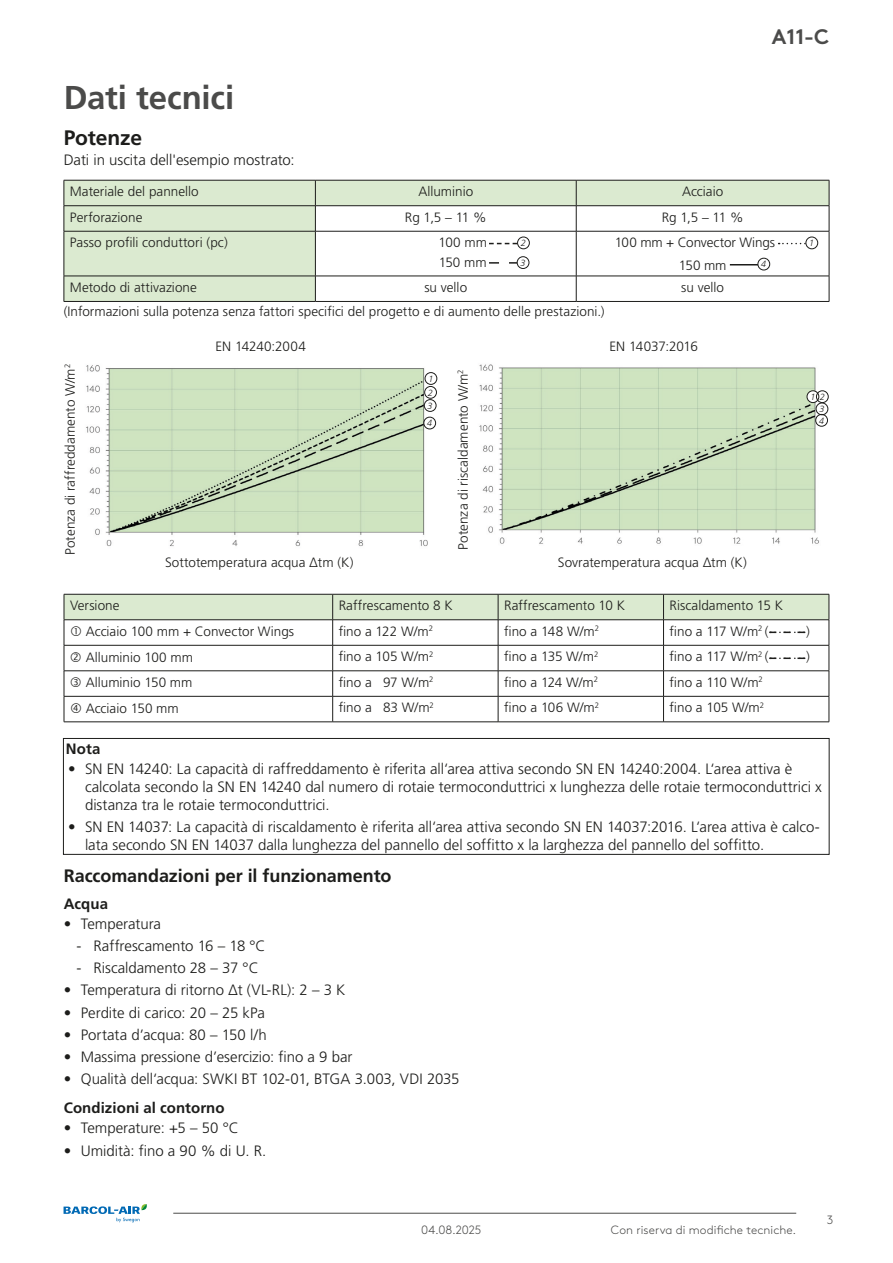
<style>
.page{position:relative;width:893px;height:1263px;background:#fff}
.page>*{position:absolute;margin:0;border:0;box-sizing:border-box;transform-origin:0 0}
.t1{font:700 33px "Frutiger LT Pro";letter-spacing:-.005em;color:#4b4b4a}
.t2{font:700 21px "Frutiger LT Pro";letter-spacing:-.005em;color:#1d1d1b}
.t3{font:700 21px "Swegon Brown";color:#4b4b4a}
.t4{font:700 18px "Frutiger LT Pro";letter-spacing:-.005em;color:#1d1d1b}
.t5{font:300 15px/18px "Frutiger LT Pro";color:#1d1d1b}
.t6{font:700 15px "Frutiger LT Pro";letter-spacing:.005em;color:#1d1d1b}
.t7{font:300 13.5px/19.8px "Frutiger LT Pro";color:#1d1d1b}
.t8{font:300 12px "Swegon Brown";letter-spacing:.005em;color:#4b4b4a}
.t9{font:italic 300 9px "Frutiger LT Pro";color:#1d1d1b}
</style>
<div class="page">
<hr style="left:173px;top:1213px;width:623px;height:1px;background:#4b4b4a">
<svg style="left:64px;top:1204px;width:83px;height:18px"></svg>
<svg style="left:65px;top:181px;width:764px;height:120px"></svg>
<hr style="left:64px;top:180px;width:251px;height:1px;background:#1d1d1b">
<hr style="left:315px;top:180px;width:261px;height:1px;background:#1d1d1b">
<hr style="left:576px;top:180px;width:253px;height:1px;background:#1d1d1b">
<hr style="left:64px;top:205px;width:251px;height:1px;background:#1d1d1b">
<svg style="left:64px;top:180px;width:1px;height:51px"></svg>
<hr style="left:315px;top:205px;width:261px;height:1px;background:#1d1d1b">
<svg style="left:315px;top:180px;width:1px;height:51px"></svg>
<hr style="left:576px;top:205px;width:253px;height:1px;background:#1d1d1b">
<svg style="left:576px;top:180px;width:1px;height:51px"></svg>
<svg style="left:829px;top:180px;width:1px;height:51px"></svg>
<hr style="left:64px;top:231px;width:251px;height:1px;background:#1d1d1b">
<hr style="left:64px;top:231px;width:1px;height:45px;background:#1d1d1b">
<hr style="left:315px;top:231px;width:261px;height:1px;background:#1d1d1b">
<hr style="left:315px;top:231px;width:1px;height:45px;background:#1d1d1b">
<hr style="left:576px;top:231px;width:253px;height:1px;background:#1d1d1b">
<hr style="left:576px;top:231px;width:1px;height:45px;background:#1d1d1b">
<hr style="left:829px;top:231px;width:1px;height:45px;background:#1d1d1b">
<hr style="left:64px;top:276px;width:251px;height:1px;background:#1d1d1b">
<svg style="left:64px;top:276px;width:1px;height:25px"></svg>
<hr style="left:315px;top:276px;width:261px;height:1px;background:#1d1d1b">
<svg style="left:315px;top:276px;width:1px;height:25px"></svg>
<hr style="left:576px;top:276px;width:253px;height:1px;background:#1d1d1b">
<svg style="left:576px;top:276px;width:1px;height:25px"></svg>
<svg style="left:829px;top:276px;width:1px;height:25px"></svg>
<hr style="left:64px;top:301px;width:251px;height:1px;background:#1d1d1b">
<hr style="left:315px;top:301px;width:261px;height:1px;background:#1d1d1b">
<hr style="left:576px;top:301px;width:253px;height:1px;background:#1d1d1b">
<div style="left:63px;top:738px;width:766px;height:117px;border:1px solid #1d1d1b"></div>
<img style="left:479px;top:364px;width:350px;height:180px">
<div style="left:815px;top:414px;width:13px;height:12px;border:1px solid #1d1d1b;border-radius:50%"></div>
<div style="left:807px;top:391px;width:12px;height:12px;background:#fff;border-radius:50%"></div>
<div style="left:807px;top:391px;width:12px;height:12px;border:1px solid #1d1d1b;border-radius:50%"></div>
<div style="left:816px;top:403px;width:12px;height:12px;border:1px solid #1d1d1b;border-radius:50%"></div>
<div style="left:816px;top:391px;width:12px;height:12px;border:1px solid #1d1d1b;border-radius:50%"></div>
<img style="left:86px;top:365px;width:350px;height:182px">
<div style="left:424px;top:417px;width:12px;height:12px;border:1px solid #1d1d1b;border-radius:50%"></div>
<div style="left:424px;top:399px;width:12px;height:13px;border:1px solid #1d1d1b;border-radius:50%"></div>
<div style="left:424px;top:386px;width:13px;height:12px;border:1px solid #1d1d1b;border-radius:50%"></div>
<div style="left:425px;top:372px;width:12px;height:13px;border:1px solid #1d1d1b;border-radius:50%"></div>
<hr style="left:730px;top:264px;width:36px;height:1px;background:#1d1d1b">
<div style="left:758px;top:258px;width:12px;height:12px;background:#fff;border-radius:50%"></div>
<div style="left:758px;top:258px;width:12px;height:12px;border:1px solid #1d1d1b;border-radius:50%"></div>
<svg style="left:489px;top:243px;width:28px;height:1px"></svg>
<div style="left:518px;top:237px;width:11px;height:12px;background:#fff;border-radius:50%"></div>
<div style="left:517px;top:237px;width:13px;height:12px;border:1px solid #1d1d1b;border-radius:50%"></div>
<svg style="left:779px;top:243px;width:27px;height:1px"></svg>
<div style="left:806px;top:237px;width:12px;height:12px;background:#fff;border-radius:50%"></div>
<div style="left:806px;top:237px;width:12px;height:12px;border:1px solid #1d1d1b;border-radius:50%"></div>
<svg style="left:489px;top:262px;width:28px;height:2px"></svg>
<div style="left:517px;top:257px;width:12px;height:11px;background:#fff;border-radius:50%"></div>
<div style="left:517px;top:256px;width:12px;height:13px;border:1px solid #1d1d1b;border-radius:50%"></div>
<svg style="left:64px;top:594px;width:766px;height:128px"></svg>
<h2 class="t3" style="left:772px;top:20px;width:59px">A11-C</h2>
<h1 class="t1" style="left:64px;top:77px;width:172px">Dati tecnici</h1>
<h2 class="t2" style="left:64px;top:125px;width:80px">Potenze</h2>
<p class="t5" style="left:64px;top:151px;width:232px">Dati in uscita dell'esempio mostrato:</p>
<p class="t7" style="left:70px;top:182px;width:130px">Materiale del pannello</p>
<p class="t7" style="left:418px;top:182px;width:56px">Alluminio</p>
<p class="t7" style="left:682px;top:182px;width:43px">Acciaio</p>
<p class="t7" style="left:70px;top:207px;width:74px">Perforazione</p>
<p class="t7" style="left:405px;top:207px;width:83px">Rg 1,5 – 11 %</p>
<p class="t7" style="left:662px;top:207px;width:83px">Rg 1,5 – 11 %</p>
<p class="t7" style="left:70px;top:233px;width:159px">Passo profili conduttori (pc)</p>
<p class="t7" style="left:438px;top:233px;width:50px">100 mm<br>150 mm</p>
<p class="t7" style="left:679px;top:232px;width:98px;line-height:22.5px;text-indent:-64px">100 mm + Convector Wings<br>150 mm</p>
<p class="t7" style="left:70px;top:278px;width:129px">Metodo di attivazione</p>
<p class="t7" style="left:424px;top:278px;width:44px">su vello</p>
<p class="t7" style="left:681px;top:278px;width:44px">su vello</p>
<p class="t7" style="left:64px;top:301px;width:542px">(Informazioni sulla potenza senza fattori specifici del progetto e di aumento delle prestazioni.)</p>
<p class="t9" style="left:521px;top:238px;width:7px">2</p>
<p class="t9" style="left:809px;top:238px;width:7px">1</p>
<p class="t9" style="left:520px;top:258px;width:7px">3</p>
<p class="t9" style="left:761px;top:259px;width:7px">4</p>
<p class="t7" style="left:60px;top:555px;width:192px;rotate:-90deg">Potenza di raffreddamento W/m<sup>2</sup></p>
<p class="t7" style="left:216px;top:337px;width:92px">EN 14240:2004</p>
<p class="t7" style="left:165px;top:552px;width:190px">Sottotemperatura acqua ∆tm (K)</p>
<p class="t9" style="left:428px;top:373px;width:7px">1</p>
<p class="t9" style="left:428px;top:387px;width:7px">2</p>
<p class="t9" style="left:428px;top:400px;width:7px">3</p>
<p class="t9" style="left:427px;top:418px;width:7px">4</p>
<p class="t7" style="left:453px;top:549px;width:182px;rotate:-90deg">Potenza di riscaldamento W/m<sup>2</sup></p>
<p class="t7" style="left:610px;top:337px;width:90px">EN 14037:2016</p>
<p class="t7" style="left:558px;top:552px;width:191px">Sovratemperatura acqua ∆tm (K)</p>
<p class="t9" style="left:820px;top:392px;width:7px">2</p>
<p class="t9" style="left:810px;top:392px;width:7px">1</p>
<p class="t9" style="left:819px;top:404px;width:7px">3</p>
<p class="t9" style="left:819px;top:415px;width:7px">4</p>
<p class="t7" style="left:70px;top:596px;width:51px">Versione</p>
<p class="t7" style="left:339px;top:596px;width:115px">Raffrescamento 8 K</p>
<p class="t7" style="left:504px;top:596px;width:122px">Raffrescamento 10 K</p>
<p class="t7" style="left:669px;top:596px;width:115px">Riscaldamento 15 K</p>
<p class="t7" style="left:86px;top:622px;width:210px">Acciaio 100 mm + Convector Wings</p>
<p class="t7" style="left:339px;top:621px;width:96px">fino a 122 W/m<sup>2</sup></p>
<p class="t7" style="left:504px;top:621px;width:97px">fino a 148 W/m<sup>2</sup></p>
<p class="t7" style="left:669px;top:621px;width:101px">fino a 117 W/m<sup>2</sup> (</p>
<p class="t7" style="left:806px;top:621px;width:5px">)</p>
<p class="t7" style="left:86px;top:647px;width:109px">Alluminio 100 mm</p>
<p class="t7" style="left:339px;top:647px;width:96px">fino a 105 W/m<sup>2</sup></p>
<p class="t7" style="left:504px;top:647px;width:96px">fino a 135 W/m<sup>2</sup></p>
<p class="t7" style="left:669px;top:647px;width:101px">fino a 117 W/m<sup>2</sup> (</p>
<p class="t7" style="left:806px;top:647px;width:5px">)</p>
<p class="t7" style="left:86px;top:673px;width:108px">Alluminio 150 mm</p>
<p class="t7" style="left:339px;top:672px;width:96px">fino a 97 W/m<sup>2</sup></p>
<p class="t7" style="left:504px;top:672px;width:96px">fino a 124 W/m<sup>2</sup></p>
<p class="t7" style="left:669px;top:672px;width:95px">fino a 110 W/m<sup>2</sup></p>
<p class="t7" style="left:86px;top:698px;width:94px">Acciaio 150 mm</p>
<p class="t7" style="left:339px;top:698px;width:97px">fino a 83 W/m<sup>2</sup></p>
<p class="t7" style="left:504px;top:698px;width:96px">fino a 106 W/m<sup>2</sup></p>
<p class="t7" style="left:669px;top:698px;width:96px">fino a 105 W/m<sup>2</sup></p>
<p class="t6" style="left:66px;top:740px;width:36px">Nota</p>
<p class="t5" style="left:85px;top:760px;width:738px;text-indent:-17px">• SN EN 14240: La capacità di raffreddamento è riferita all‘area attiva secondo SN EN 14240:2004. L‘area attiva è calcolata secondo la SN EN 14240 dal numero di rotaie termoconduttrici x lunghezza delle rotaie termoconduttrici x distanza tra le rotaie termoconduttrici.</p>
<p class="t5" style="left:85px;top:818px;width:736px;text-indent:-17px">• SN EN 14037: La capacità di riscaldamento è riferita all‘area attiva secondo SN EN 14037:2016. L‘area attiva è calco&shy;lata secondo SN EN 14037 dalla lunghezza del pannello del soffitto x la larghezza del pannello del soffitto.</p>
<p class="t4" style="left:64px;top:865px;width:329px">Raccomandazioni per il funzionamento</p>
<p class="t6" style="left:64px;top:894px;width:46px">Acqua</p>
<p class="t5" style="left:64px;top:915px;width:99px">• Temperatura</p>
<p class="t5" style="left:77px;top:937px;width:191px">- Raffrescamento 16 – 18 °C</p>
<p class="t5" style="left:77px;top:959px;width:184px">- Riscaldamento 28 – 37 °C</p>
<p class="t5" style="left:64px;top:981px;width:283px">• Temperatura di ritorno Δt (VL-RL): 2 – 3 K</p>
<p class="t5" style="left:64px;top:1004px;width:203px">• Perdite di carico: 20 – 25 kPa</p>
<p class="t5" style="left:64px;top:1026px;width:204px">• Portata d’acqua: 80 – 150 l/h</p>
<p class="t5" style="left:64px;top:1048px;width:290px">• Massima pressione d’esercizio: fino a 9 bar</p>
<p class="t5" style="left:64px;top:1070px;width:397px">• Qualità dell‘acqua: SWKI BT 102-01, BTGA 3.003, VDI 2035</p>
<p class="t6" style="left:64px;top:1099px;width:162px">Condizioni al contorno</p>
<p class="t5" style="left:64px;top:1119px;width:177px">• Temperature: +5 – 50 °C</p>
<p class="t5" style="left:64px;top:1141px;width:204px">• Umidità: fino a 90 % di U. R.</p>
<p class="t8" style="left:421px;top:1221px;width:62px">04.08.2025</p>
<p class="t8" style="left:611px;top:1221px;width:187px">Con riserva di modifiche tecniche.</p>
<p class="t8" style="left:827px;top:1211px;width:8px">3</p>
</div>
